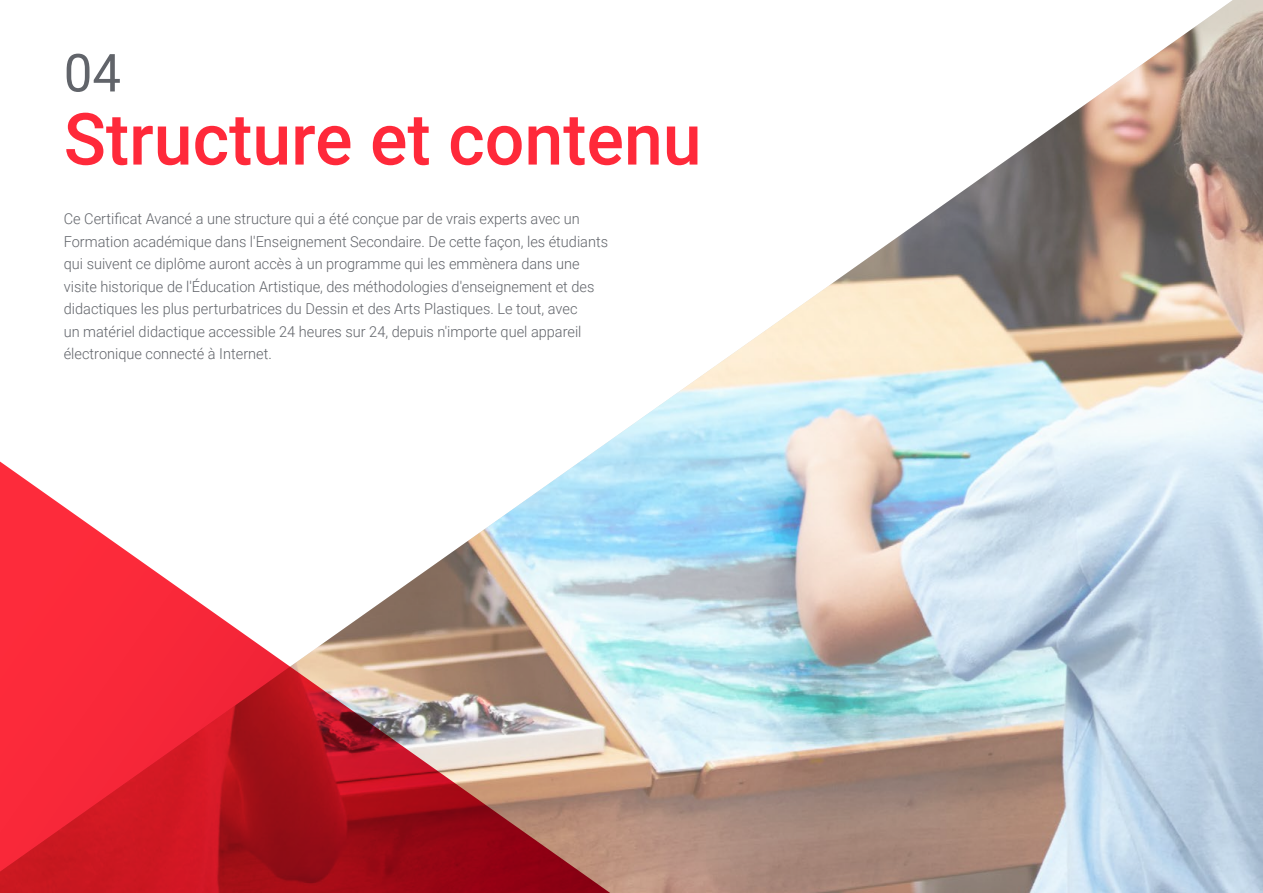
<style>
.page{position:relative;width:1263px;height:893px;background:#fff}
.page>*{position:absolute;margin:0;border:0;box-sizing:border-box;transform-origin:0 0}
.t1{font:500 72px "Roboto";color:#ff293a}
.t2{font:52.5px "Roboto";color:#61646a}
.t3{font:300 15px/22.5px "Roboto";color:#61646a}
</style>
<div class="page">
<img style="left:602px;top:0;width:661px;height:893px">
<svg style="left:0;top:446px;width:640px;height:447px"></svg>
<h2 class="t2" style="left:64px;top:36px;width:59px">04</h2>
<h1 class="t1" style="left:64px;top:89px;width:639px">Structure et contenu</h1>
<p class="t3" style="left:64px;top:207px;width:546px">Ce Certificat Avancé a une structure qui a été conçue par de vrais experts avec un Formation académique dans l'Enseignement Secondaire. De cette façon, les étudiants qui suivent ce diplôme auront accès à un programme qui les emmènera dans une visite historique de l'Éducation Artistique, des méthodologies d'enseignement et des didactiques les plus perturbatrices du Dessin et des Arts Plastiques. Le tout, avec<br>un matériel didactique accessible 24 heures sur 24, depuis n'importe quel appareil électronique connecté à Internet.</p>
</div>
